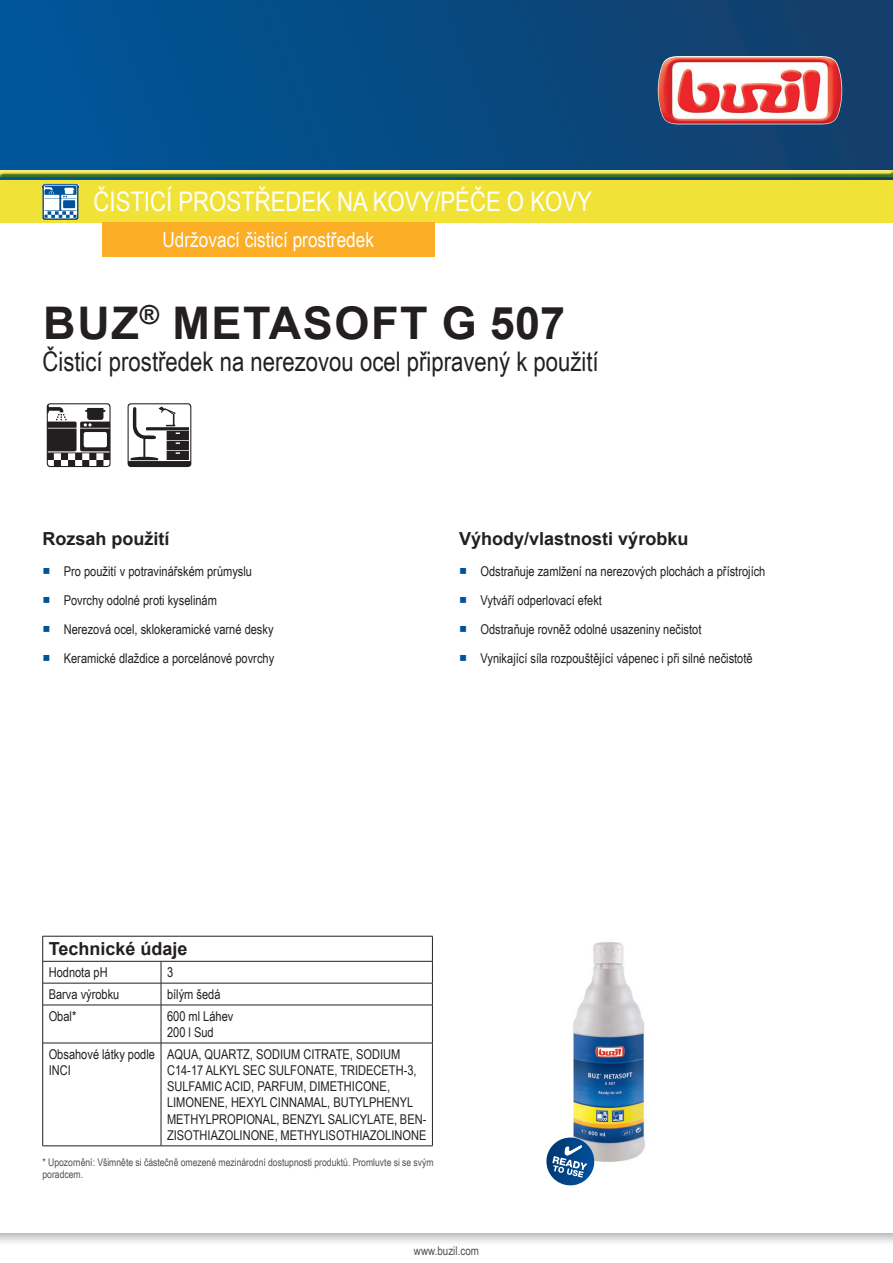
<style>
.page{position:relative;width:893px;height:1263px;background:#fff}
.page>*{position:absolute;margin:0;border:0;box-sizing:border-box;transform-origin:0 0}
.t1{font:700 45px "Arial";letter-spacing:.035em;color:#231f20}
.t2{font:27px "Arial Narrow";color:#231f20}
.t3{font:27px "Arial Narrow";color:#fff}
.t4{font:21px "Arial Narrow";color:#fff}
.t5{font:700 18px "Arial";color:#231f20}
.t6{font:13.5px/16.2px "Arial Narrow";color:#231f20}
.t7{font:12px "Arial Narrow";color:#4e5151}
.t8{font:10.5px/11.7px "Arial Narrow";color:#4d5152}
.s1{font-family:"Arial Unicode MS";color:#01519b}
</style>
<div class="page">
<svg style="left:0;top:1233px;width:893px;height:10px"></svg>
<hr style="left:43px;top:936px;width:118px;height:1px;background:#231f20">
<hr style="left:161px;top:936px;width:272px;height:1px;background:#231f20">
<hr style="left:43px;top:961px;width:118px;height:1px;background:#231f20">
<hr style="left:161px;top:961px;width:272px;height:1px;background:#231f20">
<hr style="left:43px;top:983px;width:118px;height:1px;background:#231f20">
<svg style="left:42px;top:936px;width:1px;height:69px"></svg>
<hr style="left:161px;top:983px;width:272px;height:1px;background:#231f20">
<svg style="left:161px;top:961px;width:1px;height:44px"></svg>
<svg style="left:432px;top:936px;width:1px;height:69px"></svg>
<hr style="left:43px;top:1005px;width:118px;height:1px;background:#231f20">
<hr style="left:42px;top:1005px;width:1px;height:38px;background:#231f20">
<hr style="left:161px;top:1005px;width:272px;height:1px;background:#231f20">
<hr style="left:161px;top:1005px;width:1px;height:38px;background:#231f20">
<hr style="left:432px;top:1005px;width:1px;height:38px;background:#231f20">
<hr style="left:43px;top:1043px;width:118px;height:1px;background:#231f20">
<hr style="left:42px;top:1043px;width:1px;height:103px;background:#231f20">
<hr style="left:161px;top:1043px;width:272px;height:1px;background:#231f20">
<hr style="left:161px;top:1043px;width:1px;height:103px;background:#231f20">
<hr style="left:432px;top:1043px;width:1px;height:103px;background:#231f20">
<hr style="left:43px;top:1145px;width:118px;height:1px;background:#231f20">
<hr style="left:161px;top:1145px;width:272px;height:1px;background:#231f20">
<img style="left:573px;top:942px;width:73px;height:220px">
<svg style="left:47px;top:403px;width:64px;height:64px"></svg>
<svg style="left:128px;top:403px;width:63px;height:64px"></svg>
<svg style="left:546px;top:1137px;width:51px;height:49px"></svg>
<div style="left:0;top:0;width:893px;height:180px;background:linear-gradient(to right,#00569a,#143e69)"></div>
<img style="left:658px;top:56px;width:184px;height:68px">
<div style="left:0;top:169px;width:893px;height:8px;background:#015599;opacity:.75"></div>
<div style="left:0;top:180px;width:893px;height:43px;background:#f1e238"></div>
<img style="left:43px;top:184px;width:35px;height:36px">
<svg style="left:44px;top:185px;width:35px;height:33px"></svg>
<div style="left:102px;top:223px;width:333px;height:34px;background:#fbae26"></div>
<h2 class="t3" style="left:94px;top:182px;width:500px">ČISTICÍ PROSTŘEDEK NA KOVY/PÉČE O KOVY</h2>
<h3 class="t4" style="left:163px;top:225px;width:213px">Udržovací čisticí prostředek</h3>
<h1 class="t1" style="left:43px;top:291px;width:523px">BUZ<sup>®</sup> METASOFT G 507</h1>
<h2 class="t2" style="left:43px;top:342px;width:558px">Čisticí prostředek na nerezovou ocel připravený k použití</h2>
<h3 class="t5" style="left:43px;top:526px;width:129px">Rozsah použití</h3>
<p class="t6" style="left:43px;top:562px;width:211px"><span class="s1">■</span> Pro použití v potravinářském průmyslu</p>
<p class="t6" style="left:43px;top:591px;width:176px"><span class="s1">■</span> Povrchy odolné proti kyselinám</p>
<p class="t6" style="left:43px;top:620px;width:233px"><span class="s1">■</span> Nerezová ocel, sklokeramické varné desky</p>
<p class="t6" style="left:43px;top:649px;width:233px"><span class="s1">■</span> Keramické dlaždice a porcelánové povrchy</p>
<h3 class="t5" style="left:459px;top:526px;width:231px">Výhody/vlastnosti výrobku</h3>
<p class="t6" style="left:459px;top:562px;width:308px"><span class="s1">■</span> Odstraňuje zamlžení na nerezových plochách a přístrojích</p>
<p class="t6" style="left:459px;top:591px;width:144px"><span class="s1">■</span> Vytváří odperlovací efekt</p>
<p class="t6" style="left:459px;top:620px;width:244px"><span class="s1">■</span> Odstraňuje rovněž odolné usazeniny nečistot</p>
<p class="t6" style="left:459px;top:649px;width:295px"><span class="s1">■</span> Vynikající síla rozpouštějící vápenec i při silné nečistotě</p>
<h3 class="t5" style="left:49px;top:936px;width:140px">Technické údaje</h3>
<p class="t6" style="left:49px;top:964px;width:61px">Hodnota pH</p>
<p class="t6" style="left:167px;top:964px;width:8px">3</p>
<p class="t6" style="left:49px;top:985px;width:72px">Barva výrobku</p>
<p class="t6" style="left:167px;top:985px;width:55px">bílým šedá</p>
<p class="t6" style="left:49px;top:1007px;width:29px">Obal*</p>
<p class="t6" style="left:167px;top:1007px;width:68px">600 ml Láhev<br>200 l Sud</p>
<p class="t6" style="left:49px;top:1045px;width:108px">Obsahové látky podle<br>INCI</p>
<p class="t6" style="left:167px;top:1045px;width:261px">AQUA, QUARTZ, SODIUM CITRATE, SODIUM C14-17 ALKYL SEC SULFONATE, TRIDECETH-3, SULFAMIC ACID, PARFUM, DIMETHICONE, LIMONENE, HEXYL CINNAMAL, BUTYLPHENYL METHYLPROPIONAL, BENZYL SALICYLATE, BEN-ZISOTHIAZOLINONE, METHYLISOTHIAZOLINONE</p>
<p class="t8" style="left:43px;top:1156px;width:393px">* Upozornění: Všimněte si částečně omezené mezinárodní dostupnosti produktů. Promluvte si se svým poradcem.</p>
<p class="t7" style="left:414px;top:1242px;width:67px">www.buzil.com</p>
</div>
